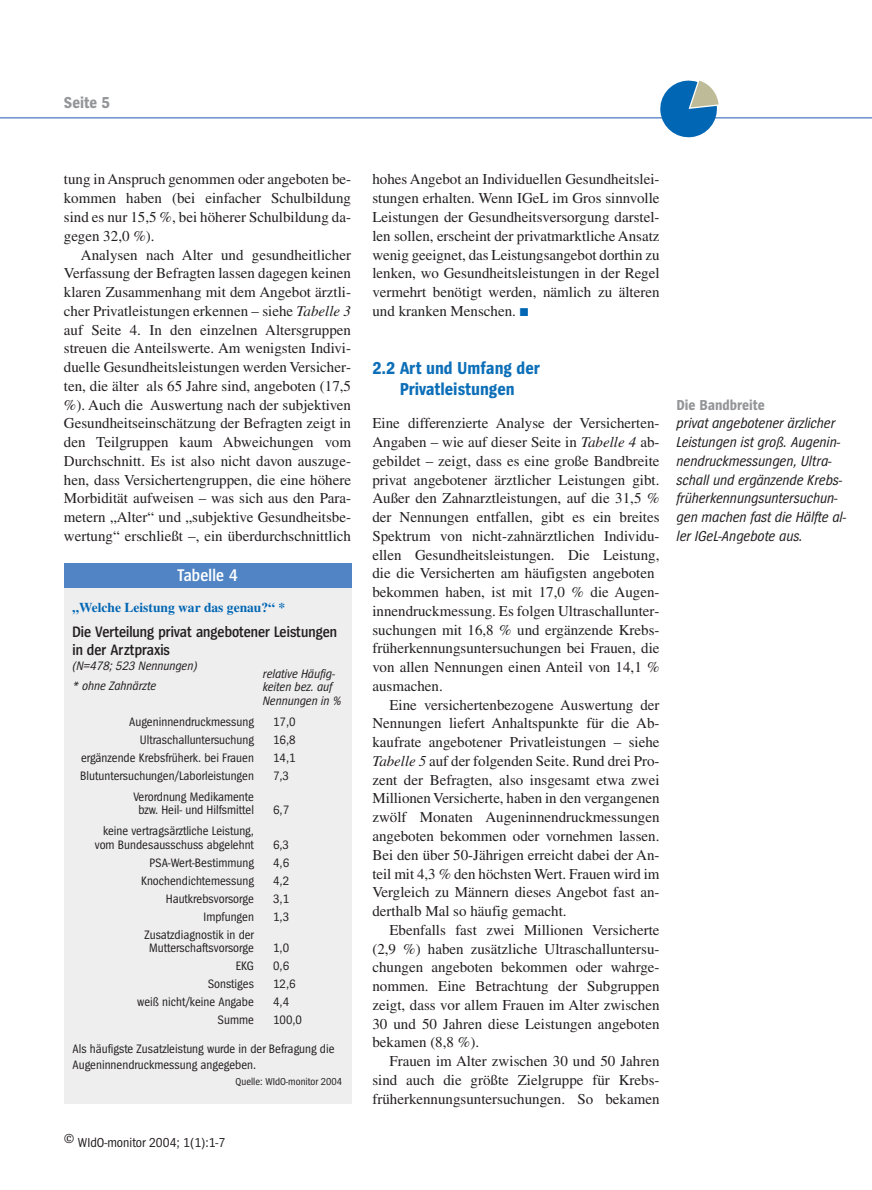
<style>
.page{position:relative;width:872px;height:1190px;background:#fff}
.page>*{position:absolute;margin:0;border:0;box-sizing:border-box;transform-origin:0 0}
.t1{font:700 18px/21px "Spiegel Cd";color:#0c6fb8;text-align:center}
.t2{font:600 17.7px "Spiegel Cd";letter-spacing:.01em;color:#fff}
.t3{font:700 16.5px "Spiegel Cd";color:#939598}
.t4{font:600 15.75px/18px "Spiegel Cd";color:#231f20}
.t5{font:15px/18.8px "Times";color:#231f20;text-align:justify}
.t6{font:italic 15px/18.8px "Spiegel Cd";color:#231f20}
.t7{font:700 15px "Spiegel Cd";color:#939598}
.t8{font:700 13.5px "Times";color:#0166b3}
.t9{font:13.5px "Spiegel Cd";color:#231f20}
.t10{font:12.75px/13.5px "Spiegel Cd";color:#231f20;text-align:center}
.t11{font:italic 12.75px/13.5px "Spiegel Cd";color:#231f20}
.t12{font:10.5px "Spiegel Cd";color:#231f20}
.s1{font-style:italic}
.s2{font-family:"GG Meta";color:#0166b3}
</style>
<div class="page">
<div style="left:64px;top:564px;width:287px;height:539px;background:#eeeeef"></div>
<div style="left:64px;top:563px;width:287px;height:25px;background:#5084c4"></div>
<hr style="left:0;top:117px;width:872px;height:2px;background:#6990ca">
<svg style="left:660px;top:81px;width:58px;height:56px"></svg>
<p class="t3" style="left:64px;top:96px;width:47px">Seite 5</p>
<p class="t5" style="left:64px;top:171px;width:289px">tung in Anspruch genommen oder angeboten be&shy;kommen haben (bei einfacher Schulbildung sind es nur 15,5 %, bei höherer Schulbildung da&shy;gegen 32,0 %).</p>
<p class="t5" style="left:64px;top:246px;width:289px;text-indent:17px">Analysen nach Alter und gesundheitlicher Verfassung der Befragten lassen dagegen keinen klaren Zusammenhang mit dem Angebot ärztli&shy;cher Privatleistungen erkennen – siehe <span class="s1">Tabelle 3 </span>auf Seite 4. In den einzelnen Altersgruppen streuen die Anteilswerte. Am wenigsten Indivi&shy;duelle Gesundheitsleistungen werden Versicher&shy;ten, die älter als 65 Jahre sind, angeboten (17,5 %). Auch die Auswertung nach der subjektiven Gesundheitseinschätzung der Befragten zeigt in den Teilgruppen kaum Abweichungen vom Durchschnitt. Es ist also nicht davon auszuge&shy;hen, dass Versichertengruppen, die eine höhere Morbidität aufweisen – was sich aus den Para&shy;metern „Alter“ und „subjektive Gesundheitsbe&shy;wertung“ erschließt –, ein überdurchschnittlich</p>
<p class="t2" style="left:177px;top:568px;width:62px">Tabelle 4</p>
<p class="t8" style="left:72px;top:603px;width:214px">„Welche Leistung war das genau?“ *</p>
<p class="t4" style="left:72px;top:624px;width:266px">Die Verteilung privat angebotener Leistungen in der Arztpraxis</p>
<p class="t11" style="left:72px;top:657px;width:126px;line-height:20px">(N=478; 523 Nennungen) * ohne Zahnärzte</p>
<p class="t11" style="left:263px;top:668px;width:80px">relative Häufig&shy;keiten bez. auf<br>Nennungen in %</p>
<p class="t10" style="left:129px;top:716px;width:126px">Augeninnendruckmessung</p>
<p class="t10" style="left:273px;top:716px;width:24px">17,0</p>
<p class="t10" style="left:140px;top:734px;width:116px">Ultraschalluntersuchung</p>
<p class="t10" style="left:273px;top:734px;width:24px">16,8</p>
<p class="t10" style="left:81px;top:752px;width:174px">ergänzende Krebsfrüherk. bei Frauen</p>
<p class="t10" style="left:273px;top:752px;width:24px">14,1</p>
<p class="t10" style="left:80px;top:770px;width:175px">Blutuntersuchungen/Laborleistungen</p>
<p class="t10" style="left:273px;top:770px;width:18px">7,3</p>
<p class="t10" style="left:133px;top:791px;width:122px">Verordnung Medikamente bzw. Heil- und Hilfsmittel</p>
<p class="t10" style="left:273px;top:804px;width:18px">6,7</p>
<p class="t10" style="left:95px;top:825px;width:161px;text-align:right">keine vertragsärztliche Leistung, vom Bundesausschuss abgelehnt</p>
<p class="t10" style="left:273px;top:839px;width:18px">6,3</p>
<p class="t10" style="left:149px;top:857px;width:106px">PSA-Wert-Bestimmung</p>
<p class="t10" style="left:273px;top:857px;width:18px">4,6</p>
<p class="t10" style="left:141px;top:875px;width:114px">Knochendichtemessung</p>
<p class="t10" style="left:273px;top:875px;width:18px">4,2</p>
<p class="t10" style="left:166px;top:893px;width:90px">Hautkrebsvorsorge</p>
<p class="t10" style="left:273px;top:893px;width:18px">3,1</p>
<p class="t10" style="left:203px;top:911px;width:52px">Impfungen</p>
<p class="t10" style="left:273px;top:911px;width:18px">1,3</p>
<p class="t10" style="left:144px;top:929px;width:111px">Zusatzdiagnostik in der<br>Mutterschaftsvorsorge</p>
<p class="t10" style="left:273px;top:942px;width:18px">1,0</p>
<p class="t10" style="left:236px;top:960px;width:20px">EKG</p>
<p class="t10" style="left:273px;top:960px;width:18px">0,6</p>
<p class="t10" style="left:208px;top:978px;width:48px">Sonstiges</p>
<p class="t10" style="left:273px;top:978px;width:24px">12,6</p>
<p class="t10" style="left:137px;top:996px;width:118px">weiß nicht/keine Angabe</p>
<p class="t10" style="left:273px;top:996px;width:18px">4,4</p>
<p class="t10" style="left:218px;top:1014px;width:38px">Summe</p>
<p class="t10" style="left:273px;top:1014px;width:30px">100,0</p>
<p class="t10" style="left:72px;top:1042px;width:263px;line-height:15.8px;text-align:left">Als häufigste Zusatzleistung wurde in der Befragung die<br>Augeninnendruckmessung angegeben.</p>
<p class="t12" style="left:235px;top:1077px;width:108px">Quelle: WIdO-monitor 2004</p>
<p class="t9" style="left:64px;top:1137px;width:163px">© WIdO-monitor 2004; 1(1):1-7</p>
<p class="t5" style="left:372px;top:171px;width:289px">hohes Angebot an Individuellen Gesundheitslei&shy;stungen erhalten. Wenn IGeL im Gros sinnvolle Leistungen der Gesundheitsversorgung darstel&shy;len sollen, erscheint der privatmarktliche Ansatz wenig geeignet, das Leistungsangebot dorthin zu lenken, wo Gesundheitsleistungen in der Regel vermehrt benötigt werden, nämlich zu älteren und kranken Menschen. <span class="s2">√</span></p>
<p class="t1" style="left:372px;top:359px;width:169px">2.2 Art und Umfang der<br>Privatleistungen</p>
<p class="t5" style="left:372px;top:415px;width:289px;text-align:left">Eine differenzierte Analyse der Versicherten-Angaben – wie auf dieser Seite in <span class="s1">Tabelle 4</span> ab&shy;gebildet – zeigt, dass es eine große Bandbreite privat angebotener ärztlicher Leistungen gibt.<br>Außer den Zahnarztleistungen, auf die 31,5 % der Nennungen entfallen, gibt es ein breites Spektrum von nicht-zahnärztlichen Individu&shy;ellen Gesundheitsleistungen. Die Leistung, die die Versicherten am häufigsten angeboten bekommen haben, ist mit 17,0 % die Augen&shy;innendruckmessung. Es folgen Ultraschallunter&shy;suchungen mit 16,8 % und ergänzende Krebs&shy;früherkennungsuntersuchungen bei Frauen, die von allen Nennungen einen Anteil von 14,1 % ausmachen.</p>
<p class="t5" style="left:372px;top:696px;width:289px;text-indent:17px">Eine versichertenbezogene Auswertung der Nennungen liefert Anhaltspunkte für die Ab&shy;kaufrate angebotener Privatleistungen – siehe <span class="s1">Tabelle 5</span> auf der folgenden Seite. Rund drei Pro&shy;zent der Befragten, also insgesamt etwa zwei Millionen Versicherte, haben in den vergangenen zwölf Monaten Augeninnendruckmessungen angeboten bekommen oder vornehmen lassen.<br>Bei den über 50-Jährigen erreicht dabei der An&shy;teil mit 4,3 % den höchsten Wert. Frauen wird im Vergleich zu Männern dieses Angebot fast an&shy;derthalb Mal so häufig gemacht.</p>
<p class="t5" style="left:372px;top:921px;width:289px;text-indent:17px">Ebenfalls fast zwei Millionen Versicherte (2,9 %) haben zusätzliche Ultraschalluntersu&shy;chungen angeboten bekommen oder wahrge&shy;nommen. Eine Betrachtung der Subgruppen zeigt, dass vor allem Frauen im Alter zwischen 30 und 50 Jahren diese Leistungen angeboten bekamen (8,8 %).</p>
<p class="t5" style="left:372px;top:1053px;width:288px;text-indent:17px">Frauen im Alter zwischen 30 und 50 Jahren sind auch die größte Zielgruppe für Krebs&shy;früherkennungsuntersuchungen. So bekamen</p>
<p class="t7" style="left:676px;top:399px;width:90px">Die Bandbreite</p>
<p class="t6" style="left:676px;top:415px;width:171px">privat angebotener ärzlicher<br>Leistungen ist groß. Augenin&shy;nendruckmessungen, Ultra&shy;schall und ergänzende Krebs&shy;früherkennungsuntersuchun&shy;gen machen fast die Hälfte al&shy;ler IGeL-Angebote aus.</p>
</div>
